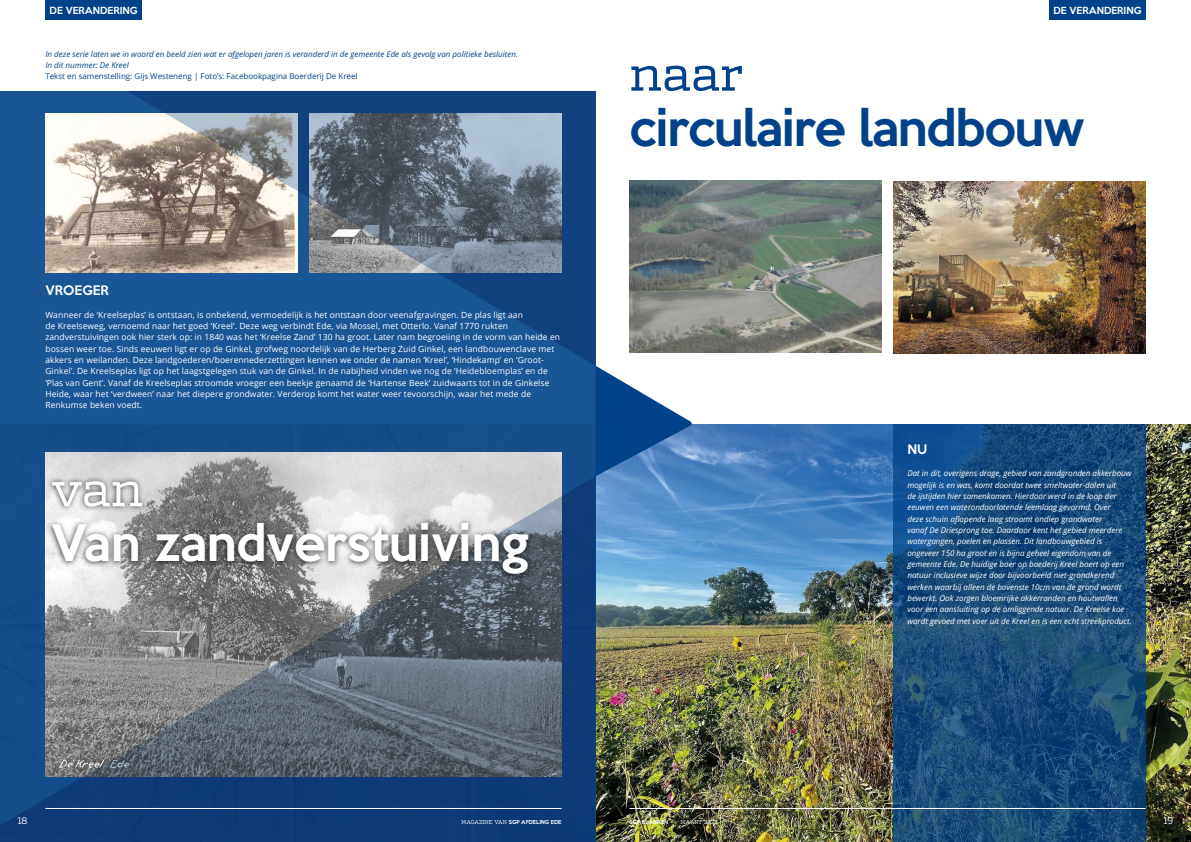
<style>
.page{position:relative;width:1191px;height:842px;background:#fff}
.page>*{position:absolute;margin:0;border:0;box-sizing:border-box;transform-origin:0 0}
.t1{font:300 52px "Dispatch";color:#004289}
.t2{font:300 52px "Dispatch";color:#fff}
.t3{font:500 46px "Keep Calm";letter-spacing:-.02em;color:#004289}
.t4{font:500 46px "Keep Calm";color:#fff}
.t5{font:500 12px "Keep Calm";letter-spacing:.005em;color:#fff}
.t6{font:500 9px "Keep Calm";color:#fff}
.t7{font:300 9px "Dispatch";color:#fff}
.t8{font:8.5px/11.3px "Open Sans";letter-spacing:.01em;color:#fff}
.t9{font:italic 8px/11.3px "Open Sans";color:#fff}
.t10{font:italic 8px/11.3px "Open Sans";color:#004289}
.t11{font:8px "Open Sans";color:#004289}
.t12{font:300 5.5px "Dispatch";color:#fff}
.t13{font:500 5px "Keep Calm";color:#fff}
.s1{font-family:"Dispatch";font-weight:300;font-size:5.5px}
</style>
<div class="page">
<img style="left:596px;top:424px;width:595px;height:418px">
<div style="left:0;top:91px;width:595px;height:751px;background:#1a5595"></div>
<img style="left:45px;top:453px;width:516px;height:23px">
<img style="left:45px;top:113px;width:81px;height:159px">
<svg style="left:0;top:476px;width:595px;height:366px;background:#4c617b"></svg>
<svg style="left:126px;top:91px;width:469px;height:274px"></svg>
<img style="left:893px;top:181px;width:252px;height:172px">
<img style="left:629px;top:181px;width:253px;height:172px">
<svg style="left:893px;top:424px;width:252px;height:418px;background:#184a79"></svg>
<div style="left:46px;top:475px;width:488px;height:105px;background:#000;opacity:.75"></div>
<div style="left:1049px;top:0;width:96px;height:20px;background:#004289"></div>
<svg style="left:595px;top:366px;width:97px;height:110px"></svg>
<div style="left:45px;top:0;width:97px;height:20px;background:#004289"></div>
<hr style="left:629px;top:808px;width:516px;height:1px;background:#fff">
<hr style="left:45px;top:808px;width:516px;height:1px;background:#fff">
<p class="t6" style="left:50px;top:2px;width:89px">DE VERANDERING</p>
<p class="t10" style="left:45px;top:48px;width:474px">In deze serie laten we in woord en beeld zien wat er afgelopen jaren is veranderd in de gemeente Ede als gevolg van politieke besluiten.<br>In dit nummer: De Kreel</p>
<p class="t11" style="left:45px;top:71px;width:314px">Tekst en samenstelling: Gijs Westeneng | Foto’s: Facebookpagina Boerderij De Kreel</p>
<h3 class="t5" style="left:45px;top:280px;width:65px">VROEGER</h3>
<p class="t8" style="left:45px;top:309px;width:516px">Wanneer de ‘Kreelseplas’ is ontstaan, is onbekend, vermoedelijk is het ontstaan door veenafgravingen. De plas ligt aan<br>de Kreelseweg, vernoemd naar het goed ‘Kreel’. Deze weg verbindt Ede, via Mossel, met Otterlo. Vanaf 1770 rukten zandverstuivingen ook hier sterk op: in 1840 was het ‘Kreelse Zand’ 130 ha groot. Later nam begroeiing in de vorm van heide en bossen weer toe. Sinds eeuwen ligt er op de Ginkel, grofweg noordelijk van de Herberg Zuid Ginkel, een landbouwenclave met akkers en weilanden. Deze landgoederen/boerennederzettingen kennen we onder de namen ‘Kreel’, ‘Hindekamp’ en ‘Groot-Ginkel’. De Kreelseplas ligt op het laagstgelegen stuk van de Ginkel. In de nabijheid vinden we nog de ‘Heidebloemplas’ en de ‘Plas van Gent’. Vanaf de Kreelseplas stroomde vroeger een beekje genaamd de ‘Hartense Beek’ zuidwaarts tot in de Ginkelse Heide, waar het ‘verdween’ naar het diepere grondwater. Verderop komt het water weer tevoorschijn, waar het mede de Renkumse beken voedt.</p>
<h1 class="t2" style="left:51px;top:453px;width:94px">van</h1>
<h2 class="t4" style="left:51px;top:503px;width:479px">Van zandverstuiving</h2>
<p class="t6" style="left:1053px;top:2px;width:89px">DE VERANDERING</p>
<h1 class="t1" style="left:629px;top:38px;width:116px">naar</h1>
<h2 class="t3" style="left:629px;top:88px;width:456px">circulaire landbouw</h2>
<h3 class="t5" style="left:907px;top:438px;width:21px">NU</h3>
<p class="t9" style="left:907px;top:467px;width:226px">Dat in dit, overigens droge, gebied van zandgronden akkerbouw mogelijk is en was, komt doordat twee smeltwater-dalen uit<br>de ijstijden hier samenkomen. Hierdoor werd in de loop der eeuwen een waterondoorlatende leemlaag gevormd. Over<br>deze schuin aflopende laag stroomt ondiep grondwater<br>vanaf De Driesprong toe. Daardoor kent het gebied meerdere watergangen, poelen en plassen. Dit landbouwgebied is ongeveer 150 ha groot en is bijna geheel eigendom van de gemeente Ede. De huidige boer op boederij Kreel boert op een natuur inclusieve wijze door bijvoorbeeld niet-grondkerend werken waarbij alleen de bovenste 10cm van de grond wordt bewerkt. Ook zorgen bloemrijke akkerranden en houtwallen voor een aansluiting op de omliggende natuur. De Kreelse koe wordt gevoed met voer uit de Kreel en is een echt streekproduct.</p>
<p class="t7" style="left:18px;top:815px;width:11px">18</p>
<p class="t13" style="left:629px;top:818px;width:40px">SGP KLANKEN</p>
<p class="t12" style="left:680px;top:819px;width:39px">MAART 2023</p>
<p class="t7" style="left:1163px;top:815px;width:11px">19</p>
<p class="t13" style="left:461px;top:818px;width:101px"><span class="s1">MAGAZINE VAN</span> SGP AFDELING EDE</p>
</div>
